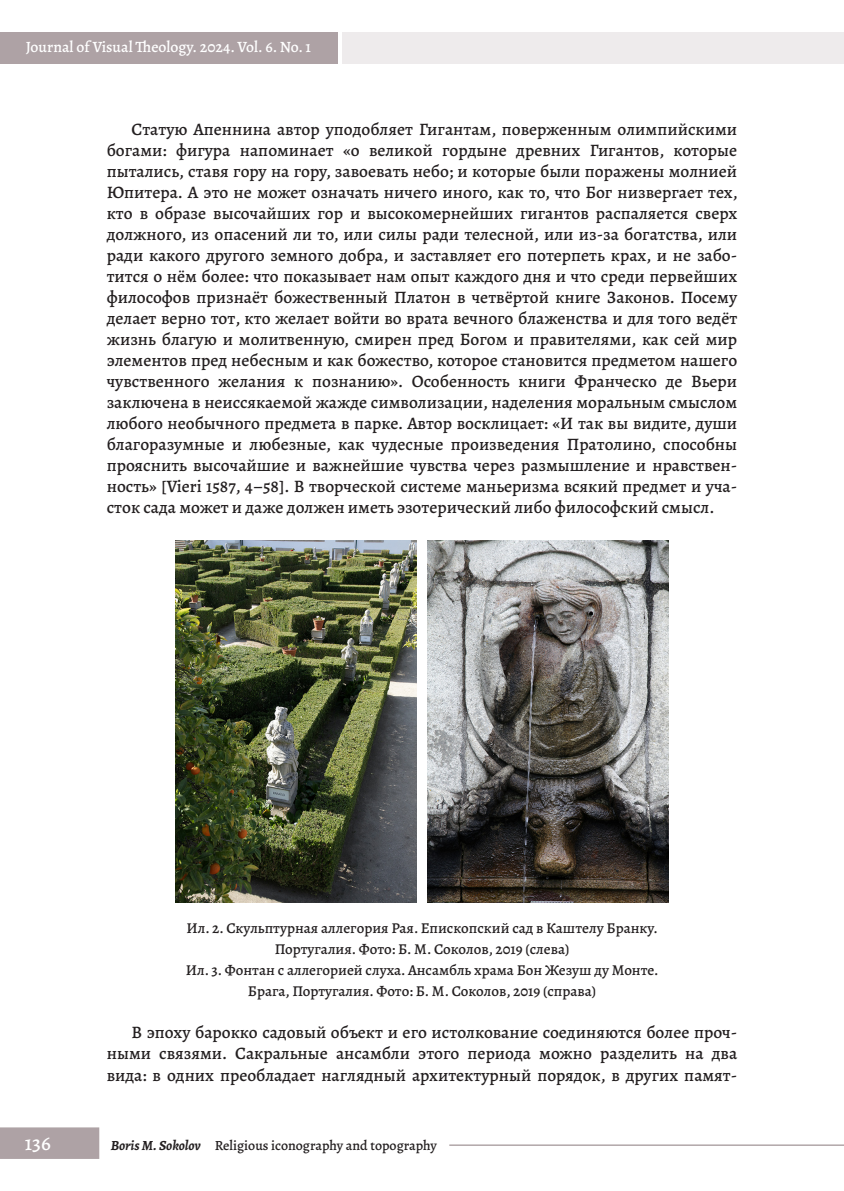
<style>
.page{position:relative;width:844px;height:1191px;background:#fff}
.page>*{position:absolute;margin:0;border:0;box-sizing:border-box;transform-origin:0 0}
.t1{font:500 21px "Alegreya";color:#fff}
.основной_текст{font:500 17.5px/21px "Alegreya";color:#231f20;text-align:justify}
.t2{font:500 15.75px "Alegreya";color:#fff}
.подпись_к_фото{font:500 15.05px "Alegreya";color:#231f20}
.t3{font:500 14px "Alegreya";color:#231f20}
.s1{font-weight:700;font-style:italic}
</style>
<div class="page">
<hr style="left:449px;top:1144px;width:394px;height:1px;background:#8b7a7e">
<div style="left:0;top:1127px;width:99px;height:32px;background:#aea2a5;border:2px solid #aea2a5"></div>
<div style="left:0;top:32px;width:337px;height:32px;background:#aea2a5"></div>
<div style="left:342px;top:32px;width:501px;height:32px;background:#eeebec"></div>
<img style="left:175px;top:540px;width:241px;height:362px">
<img style="left:427px;top:540px;width:241px;height:362px">
<p class="t2" style="left:26px;top:37px;width:286px">Journal of Visual Theology. 2024. Vol. 6. No. 1</p>
<p class="основной_текст" style="left:107px;top:119px;width:632px;text-indent:25px">Статую Апеннина автор уподобляет Гигантам, поверженным олимпийскими богами: фигура напоминает «о великой гордыне древних Гигантов, которые пытались, ставя гору на гору, завоевать небо; и которые были поражены молнией Юпитера. А это не может означать ничего иного, как то, что Бог низвергает тех, кто в образе высочайших гор и высокомернейших гигантов распаляется сверх должного, из опасений ли то, или силы ради телесной, или из-за богатства, или ради какого другого земного добра, и заставляет его потерпеть крах, и не забо&shy;тится о нём более: что показывает нам опыт каждого дня и что среди первейших философов признаёт божественный Платон в четвёртой книге Законов. Посему делает верно тот, кто желает войти во врата вечного блаженства и для того ведёт жизнь благую и молитвенную, смирен пред Богом и правителями, как сей мир элементов пред небесным и как божество, которое становится предметом нашего чувственного желания к познанию». Особенность книги Франческо де Вьери заключена в неиссякаемой жажде символизации, наделения моральным смыслом любого необычного предмета в парке. Автор восклицает: «И так вы видите, души благоразумные и любезные, как чудесные произведения Пратолино, способны прояснить высочайшие и важнейшие чувства через размышление и нравствен&shy;ность» [Vieri 1587, 4–58]. В творческой системе маньеризма всякий предмет и уча&shy;сток сада может и даже должен иметь эзотерический либо философский смысл.</p>
<p class="подпись_к_фото" style="left:186px;top:918px;width:473px">Ил. 2. Скульптурная аллегория Рая. Епископский сад в Каштелу Бранку.</p>
<p class="подпись_к_фото" style="left:274px;top:939px;width:296px">Португалия. Фото: Б. М. Соколов, 2019 (слева)</p>
<p class="подпись_к_фото" style="left:186px;top:960px;width:474px">Ил. 3. Фонтан с аллегорией слуха. Ансамбль храма Бон Жезуш ду Монте.</p>
<p class="подпись_к_фото" style="left:248px;top:981px;width:349px">Брага, Португалия. Фото: Б. М. Соколов, 2019 (справа)</p>
<p class="основной_текст" style="left:107px;top:1022px;width:632px;text-indent:25px">В эпоху барокко садовый объект и его истолкование соединяются более проч&shy;ными связями. Сакральные ансамбли этого периода можно разделить на два вида: в одних преобладает наглядный архитектурный порядок, в других памят-</p>
<p class="t1" style="left:25px;top:1129px;width:27px">136</p>
<p class="t3" style="left:111px;top:1136px;width:327px"><span class="s1">Boris M. Sokolov</span> Religious iconography and topography</p>
</div>
